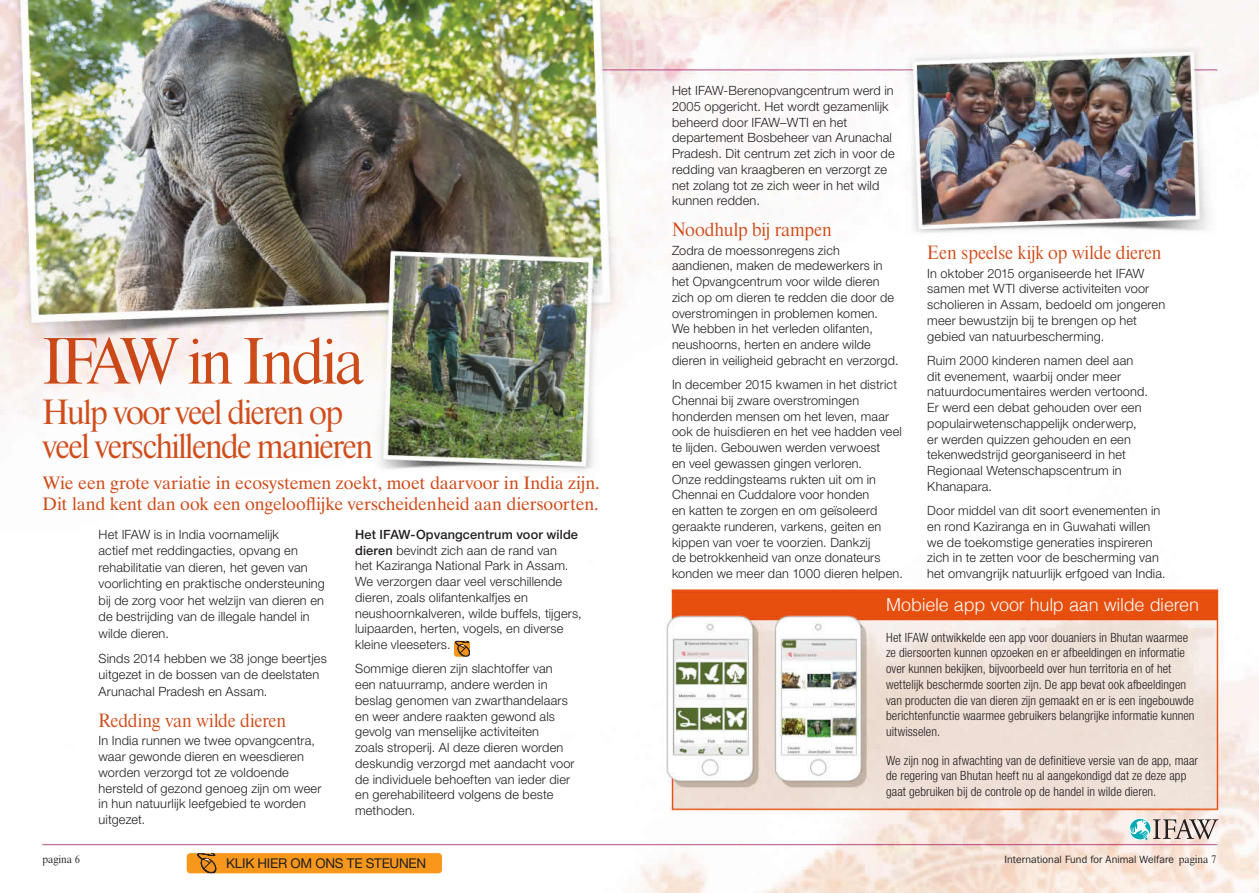
<style>
.page{position:relative;width:1259px;height:893px;background:#fff}
.page>*{position:absolute;margin:0;border:0;box-sizing:border-box;transform-origin:0 0}
.t1{font:61.35px "Dutch 801 BT Roman Headline";letter-spacing:-.05em;color:#d04d1b}
.Artical_main_title{font:33px/33.8px "Dutch 801 BT Roman Headline";letter-spacing:-.05em;color:#d04d1b}
.Body_copy_sub_headin{font:18px/21px "Dutch 801 BT";letter-spacing:-.01em;color:#d04d1b}
.Body_copy_NEW{font:18px "Dutch 801 BT Roman Headline";letter-spacing:-.01em;color:#d04d1b}
.Body_copy_NEW-2{font:300 18px "Helvetica";letter-spacing:-.015em;color:#fff}
.Body_copy_Light{font:13.5px "Helvetica Neue";letter-spacing:-.02em;color:#231f20}
.Body_copy_NEW-3{font:300 12.75px/15.8px "Helvetica Neue";letter-spacing:.015em;color:#231f20}
.Body_copy_NEW-4{font:300 condensed 12.75px/15.8px "Helvetica Neue";letter-spacing:.005em;color:#231f20}
.Page_folio_Right{font:10.5px "Franklin Gothic IT Cby BT";letter-spacing:.01em;color:#231f20}
.t2{font:10.5px "Dutch 801 BT Roman Headline";color:#231f20}
.s1{font-weight:500}
.s2{font-family:"Dutch 801 BT Roman Headline"}
</style>
<div class="page">
<img style="left:0;top:0;width:1259px;height:893px">
<svg style="left:1129px;top:818px;width:89px;height:22px;background:#b4bbb8"></svg>
<div style="left:186px;top:853px;width:256px;height:21px;background:#f7981d;border-radius:4px"></div>
<svg style="left:197px;top:854px;width:19px;height:18px"></svg>
<div style="left:186px;top:852px;width:257px;height:22px;border:1px solid #fff;border-radius:4px"></div>
<svg style="left:455px;top:640px;width:15px;height:17px"></svg>
<div style="left:453px;top:640px;width:18px;height:17px;border:1px solid #fff;border-radius:3px"></div>
<h1 class="t1" style="left:43px;top:324px;width:324px">IFAW in India</h1>
<p class="Artical_main_title" style="left:43px;top:395px;width:332px">Hulp voor veel dieren op veel verschillende manieren</p>
<p class="Body_copy_sub_headin" style="left:43px;top:473px;width:558px">Wie een grote variatie in ecosystemen zoekt, moet daarvoor in India zijn.<br>Dit land kent dan ook een ongelooflijke verscheidenheid aan diersoorten.</p>
<p class="Body_copy_NEW-3" style="left:99px;top:526px;width:228px;line-height:16.5px">Het IFAW is in India voornamelijk<br>actief met reddingacties, opvang en rehabilitatie van dieren, het geven van voorlichting en praktische ondersteuning bij de zorg voor het welzijn van dieren en de bestrijding van de illegale handel in wilde dieren.</p>
<p class="Body_copy_NEW-3" style="left:99px;top:650px;width:230px;line-height:16.5px">Sinds 2014 hebben we 38 jonge beertjes uitgezet in de bossen van de deelstaten<br>Arunachal Pradesh en Assam.</p>
<p class="Body_copy_NEW" style="left:99px;top:710px;width:189px">Redding van wilde dieren</p>
<p class="Body_copy_NEW-3" style="left:99px;top:733px;width:224px">In India runnen we twee opvangcentra, waar gewonde dieren en weesdieren worden verzorgd tot ze voldoende hersteld of gezond genoeg zijn om weer in hun natuurlijk leefgebied te worden uitgezet.</p>
<p class="Body_copy_NEW-3" style="left:355px;top:526px;width:228px"><span class="s1">Het IFAW-Opvangcentrum voor wilde dieren</span> bevindt zich aan de rand van<br>het Kaziranga National Park in Assam.<br>We verzorgen daar veel verschillende dieren, zoals olifantenkalfjes en neushoornkalveren, wilde buffels, tijgers, luipaarden, herten, vogels, en diverse kleine vleeseters.</p>
<p class="Body_copy_NEW-3" style="left:355px;top:661px;width:221px">Sommige dieren zijn slachtoffer van een natuurramp, andere werden in beslag genomen van zwarthandelaars en weer andere raakten gewond als gevolg van menselijke activiteiten<br>zoals stroperij. Al deze dieren worden deskundig verzorgd met aandacht voor de individuele behoeften van ieder dier en gerehabiliteerd volgens de beste methoden.</p>
<p class="Body_copy_NEW-3" style="left:672px;top:82px;width:224px">Het IFAW-Berenopvangcentrum werd in 2005 opgericht. Het wordt gezamenlijk beheerd door IFAW–WTI en het departement Bosbeheer van Arunachal Pradesh. Dit centrum zet zich in voor de redding van kraagberen en verzorgt ze net zolang tot ze zich weer in het wild kunnen redden.</p>
<p class="Body_copy_NEW" style="left:672px;top:219px;width:161px">Noodhulp bij rampen</p>
<p class="Body_copy_NEW-3" style="left:672px;top:242px;width:228px">Zodra de moessonregens zich aandienen, maken de medewerkers in het Opvangcentrum voor wilde dieren zich op om dieren te redden die door de overstromingen in problemen komen.<br>We hebben in het verleden olifanten, neushoorns, herten en andere wilde dieren in veiligheid gebracht en verzorgd.</p>
<p class="Body_copy_NEW-3" style="left:672px;top:376px;width:232px">In december 2015 kwamen in het district Chennai bij zware overstromingen honderden mensen om het leven, maar ook de huisdieren en het vee hadden veel te lijden. Gebouwen werden verwoest<br>en veel gewassen gingen verloren.<br>Onze reddingsteams rukten uit om in Chennai en Cuddalore voor honden<br>en katten te zorgen en om geïsoleerd geraakte runderen, varkens, geiten en kippen van voer te voorzien. Dankzij<br>de betrokkenheid van onze donateurs konden we meer dan 1000 dieren helpen.</p>
<p class="Body_copy_NEW" style="left:927px;top:242px;width:236px">Een speelse kijk op wilde dieren</p>
<p class="Body_copy_NEW-3" style="left:927px;top:265px;width:240px">In oktober 2015 organiseerde het IFAW samen met WTI diverse activiteiten voor scholieren in Assam, bedoeld om jongeren meer bewustzijn bij te brengen op het gebied van natuurbescherming.</p>
<p class="Body_copy_NEW-3" style="left:927px;top:352px;width:222px">Ruim 2000 kinderen namen deel aan dit evenement, waarbij onder meer natuurdocumentaires werden vertoond.<br>Er werd een debat gehouden over een populairwetenschappelijk onderwerp, er werden quizzen gehouden en een tekenwedstrijd georganiseerd in het Regionaal Wetenschapscentrum in Khanapara.</p>
<p class="Body_copy_NEW-3" style="left:927px;top:502px;width:240px">Door middel van dit soort evenementen in en rond Kaziranga en in Guwahati willen we de toekomstige generaties inspireren zich in te zetten voor de bescherming van het omvangrijk natuurlijk erfgoed van India.</p>
<p class="Body_copy_NEW-2" style="left:886px;top:589px;width:314px">Mobiele app voor hulp aan wilde dieren</p>
<p class="Body_copy_NEW-4" style="left:886px;top:629px;width:310px">Het IFAW ontwikkelde een app voor douaniers in Bhutan waarmee ze diersoorten kunnen opzoeken en er afbeeldingen en informatie over kunnen bekijken, bijvoorbeeld over hun territoria en of het wettelijk beschermde soorten zijn. De app bevat ook afbeeldingen van producten die van dieren zijn gemaakt en er is een ingebouwde berichtenfunctie waarmee gebruikers belangrijke informatie kunnen uitwisselen.</p>
<p class="Body_copy_NEW-4" style="left:886px;top:752px;width:313px">We zijn nog in afwachting van de definitieve versie van de app, maar de regering van Bhutan heeft nu al aangekondigd dat ze deze app gaat gebruiken bij de controle op de handel in wilde dieren.</p>
<p class="t2" style="left:43px;top:853px;width:39px">pagina 6</p>
<p class="Page_folio_Right" style="left:1004px;top:853px;width:213px">International Fund for Animal Welfare <span class="s2">pagina 7</span></p>
<p class="Body_copy_Light" style="left:226px;top:855px;width:202px">KLIK HIER OM ONS TE STEUNEN</p>
</div>
